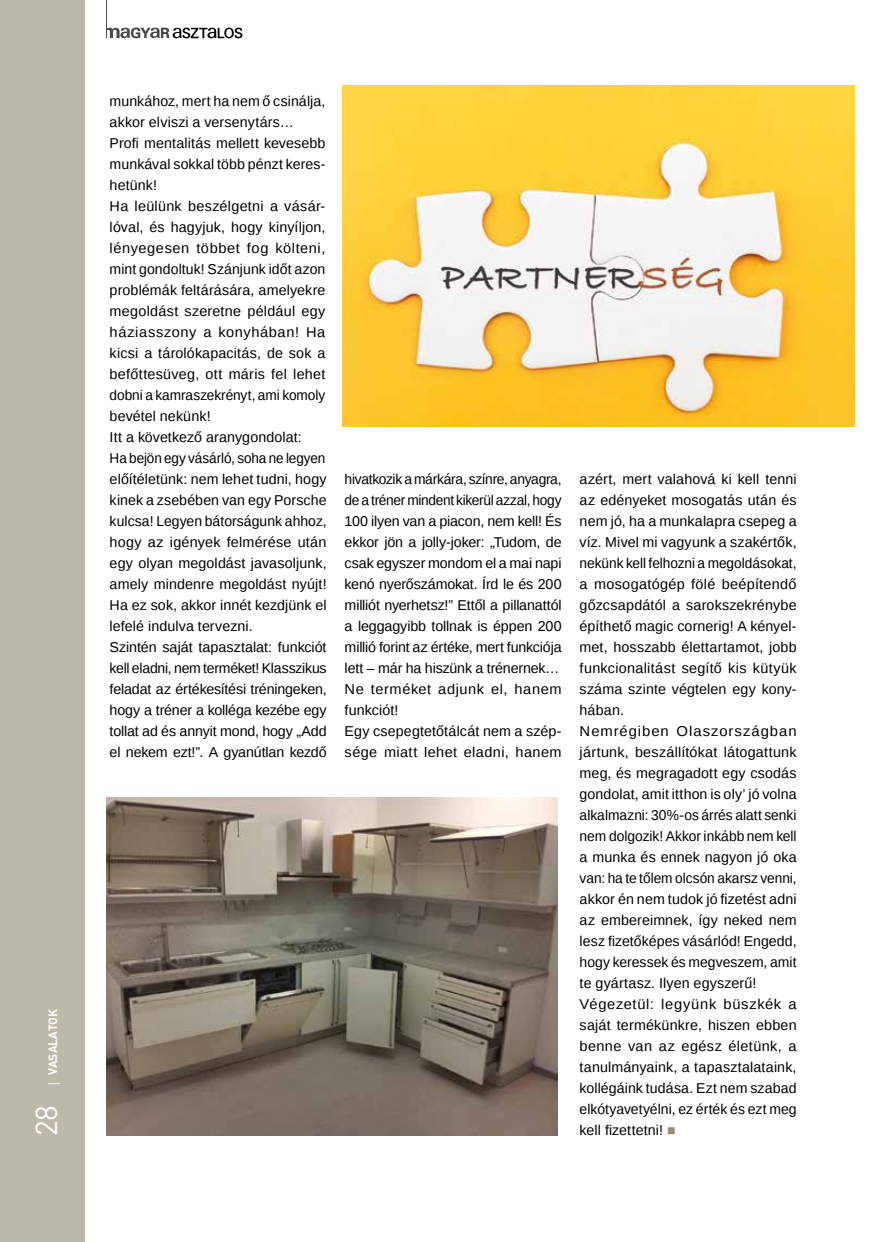
<style>
.page{position:relative;width:872px;height:1242px;background:#fff}
.page>*{position:absolute;margin:0;border:0;box-sizing:border-box;transform-origin:0 0}
.t1{font:30px "DIN Pro";color:#fff}
.t2{font:14.25px/21px "Liberation Sans";letter-spacing:.005em;color:#000}
.t3{font:700 12px "DIN Pro";letter-spacing:.01em;color:#fff}
.s1{font-family:"Open Sans";font-weight:400}
.s2{color:#968e82}
</style>
<div class="page">
<div style="left:0;top:0;width:85px;height:1242px;background:#bcb9ab"></div>
<svg style="left:107px;top:27px;width:135px;height:11px"></svg>
<hr style="left:106px;top:0;width:1px;height:38px;background:#4a4a49">
<img style="left:342px;top:85px;width:513px;height:341px">
<img style="left:106px;top:797px;width:451px;height:338px">
<p class="t3" style="left:45px;top:1087px;width:80px;rotate:-90deg"><span class="s1">|</span> VASALATOK</p>
<h1 class="t1" style="left:26px;top:1136px;width:33px;rotate:-90deg">28</h1>
<p class="t2" style="left:110px;top:91px;width:218px">munkához, mert ha nem ő csinálja, akkor elviszi a versenytárs…<br>Profi mentalitás mellett kevesebb munkával sokkal több pénzt keres&shy;hetünk!<br>Ha leülünk beszélgetni a vásár&shy;lóval, és hagyjuk, hogy kinyíljon, lényegesen többet fog költeni, mint gondoltuk! Szánjunk időt azon problémák feltárására, amelyekre megoldást szeretne például egy háziasszony a konyhában! Ha kicsi a tárolókapacitás, de sok a befőttesüveg, ott máris fel lehet dobni a kamraszekrényt, ami komoly bevétel nekünk!<br>Itt a következő aranygondolat:<br>Ha bejön egy vásárló, soha ne legyen előítéletünk: nem lehet tudni, hogy kinek a zsebében van egy Porsche kulcsa! Legyen bátorságunk ahhoz, hogy az igények felmérése után egy olyan megoldást javasoljunk, amely mindenre megoldást nyújt!<br>Ha ez sok, akkor innét kezdjünk el lefelé indulva tervezni.<br>Szintén saját tapasztalat: funkciót kell eladni, nem terméket! Klasszikus feladat az értékesítési tréningeken, hogy a tréner a kolléga kezébe egy tollat ad és annyit mond, hogy „Add el nekem ezt!”. A gyanútlan kezdő</p>
<p class="t2" style="left:345px;top:469px;width:218px">hivatkozik a márkára, színre, anyagra, de a tréner mindent kikerül azzal, hogy 100 ilyen van a piacon, nem kell! És ekkor jön a jolly-joker: „Tudom, de csak egyszer mondom el a mai napi kenó nyerőszámokat. Írd le és 200 milliót nyerhetsz!” Ettől a pillanattól a leggagyibb tollnak is éppen 200 millió forint az értéke, mert funkciója lett – már ha hiszünk a trénernek… Ne terméket adjunk el, hanem funkciót!<br>Egy csepegtetőtálcát nem a szép&shy;sége miatt lehet eladni, hanem</p>
<p class="t2" style="left:579px;top:469px;width:218px">azért, mert valahová ki kell tenni az edényeket mosogatás után és nem jó, ha a munkalapra csepeg a víz. Mivel mi vagyunk a szakértők, nekünk kell felhozni a megoldásokat, a mosogatógép fölé beépítendő gőzcsapdától a sarokszekrénybe építhető magic cornerig! A kényel&shy;met, hosszabb élettartamot, jobb funkcionalitást segítő kis kütyük száma szinte végtelen egy kony&shy;hában.<br>Nemrégiben Olaszországban jártunk, beszállítókat látogattunk meg, és megragadott egy csodás gondolat, amit itthon is oly’ jó volna alkalmazni: 30%-os árrés alatt senki nem dolgozik! Akkor inkább nem kell a munka és ennek nagyon jó oka van: ha te tőlem olcsón akarsz venni, akkor én nem tudok jó fizetést adni az embereimnek, így neked nem lesz fizetőképes vásárlód! Engedd, hogy keressek és megveszem, amit te gyártasz. Ilyen egyszerű!<br>Végezetül: legyünk büszkék a saját termékünkre, hiszen ebben benne van az egész életünk, a tanulmányaink, a tapasztalataink, kollégáink tudása. Ezt nem szabad elkótyavetyélni, ez érték és ezt meg kell fizettetni! <span class="s2">■</span></p>
</div>
